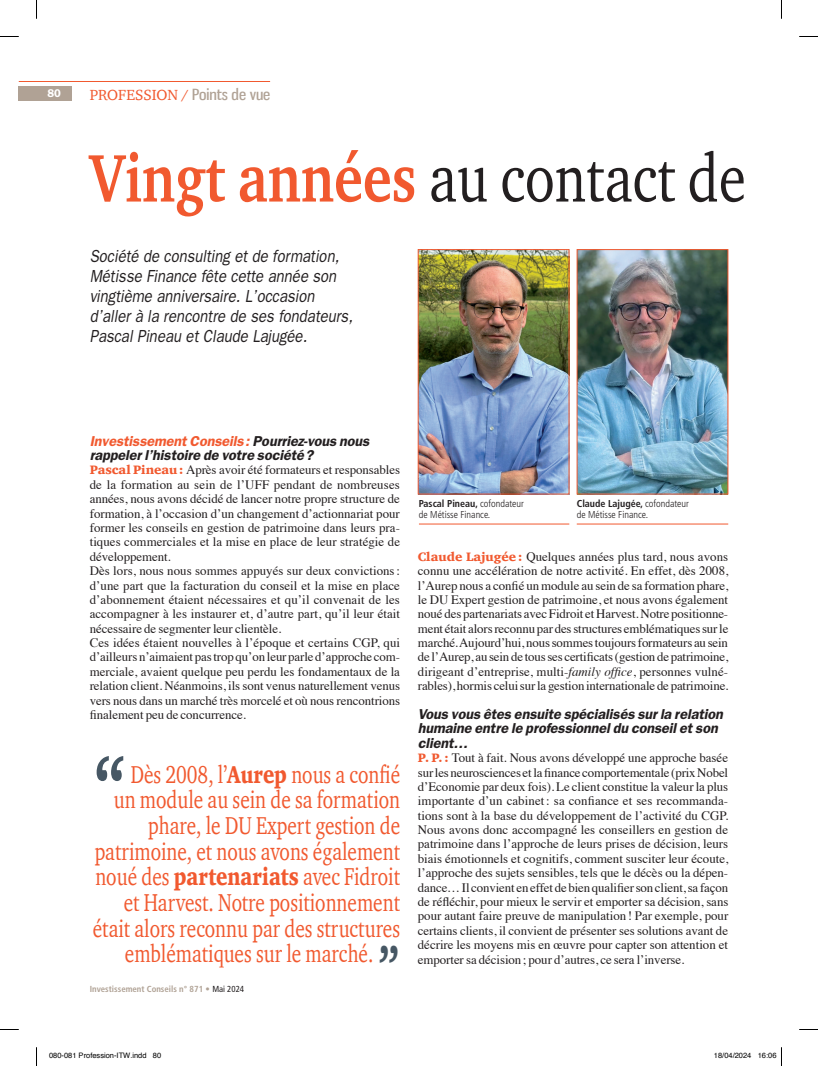
<style>
.page{position:relative;width:818px;height:1066px;background:#fff}
.page>*{position:absolute;margin:0;border:0;box-sizing:border-box;transform-origin:0 0}
.t1{font:900 75px "ITC Charter Com";color:#465764;scale:.77 1}
.t2{font:700 68.75px "ITC Charter Com";color:#f1592f;scale:.8 1}
.t3{font:25px/25.6px "ITC Charter Com";color:#f1592f;text-align:right;scale:.77 1}
.t4{font:italic 17.5px/20px "Franklin Gothic";color:#231f20;scale:.85 1}
.t5{font:15px "ITC Charter Com";color:#f1592f}
.t6{font:italic 600 14.38px/14.4px "Franklin Gothic";letter-spacing:-.005em;color:#231f20}
.t7{font:12.88px/14.4px "Times";color:#231f20;text-align:justify}
.t8{font:600 11.25px "Franklin Gothic";color:#fff}
.t9{font:300 condensed 10px/11.2px "Frutiger";color:#231f20}
.t10{font:700 condensed 8.75px "Frutiger";color:#b0a295}
.t11{font:7.5px "Helvetica";color:#000}
.s1{font-family:"Gnuolane Free";color:#b0a295}
.s2{font-weight:400;color:#231f20}
.s3{color:#f1592f}
.s4{font-family:"ITC Charter Com";font-weight:900;font-size:12.5px;color:#f1592f}
.s5{font-weight:900}
.s6{font-weight:900;font-size:50px;color:#465764}
.s7{font-weight:700}
.s8{font-style:italic}
</style>
<div class="page">
<div style="left:19px;top:86px;width:53px;height:14px;background:#b0a295"></div>
<hr style="left:19px;top:81px;width:251px;height:1px;background:#f1592f">
<img style="left:419px;top:251px;width:148px;height:241px">
<div style="left:417px;top:249px;width:152px;height:245px;border:1px solid #f1592f"></div>
<hr style="left:418px;top:523px;width:151px;height:1px;background:#f1592f">
<img style="left:578px;top:251px;width:147px;height:241px">
<hr style="left:576px;top:523px;width:151px;height:1px;background:#f1592f">
<svg style="left:0;top:36px;width:19px;height:1px"></svg>
<svg style="left:799px;top:36px;width:18px;height:1px"></svg>
<svg style="left:36px;top:0;width:1px;height:19px"></svg>
<svg style="left:36px;top:1047px;width:1px;height:18px"></svg>
<p class="t8" style="left:47px;top:86px;width:15px">80</p>
<p class="t5" style="left:90px;top:86px;width:182px">PROFESSION / <span class="s1">Points de vue</span></p>
<h2 class="t2" style="left:90px;top:135px;width:821px">Vingt années <span class="s2">au contact de</span></h2>
<h3 class="t4" style="left:90px;top:245px;width:311px">Société de consulting et de formation, Métisse Finance fête cette année son vingtième anniversaire. L’occasion d’aller à la rencontre de ses fondateurs, Pascal Pineau et Claude Lajugée.</h3>
<p class="t6" style="left:90px;top:433px;width:281px"><span class="s3">Investissement Conseils:</span> Pourriez-vous nous rappeler l’histoire de votre société?</p>
<p class="t7" style="left:90px;top:461px;width:312px;text-align:left"><span class="s4">Pascal Pineau:</span> Après avoir été formateurs et responsables de la formation au sein de l’UFF pendant de nombreuses années, nous avons décidé de lancer notre propre structure de formation, à l’occasion d’un changement d’actionnariat pour former les conseils en gestion de patrimoine dans leurs pra&shy;tiques commerciales et la mise en place de leur stratégie de développement.<br>Dès lors, nous nous sommes appuyés sur deux convictions: d’une part que la facturation du conseil et la mise en place d’abonnement étaient nécessaires et qu’il convenait de les accompagner à les instaurer et, d’autre part, qu’il leur était nécessaire de segmenter leur clientèle.<br>Ces idées étaient nouvelles à l’époque et certains CGP, qui d’ailleurs n’aimaient pas trop qu’on leur parle d’approche com&shy;merciale, avaient quelque peu perdu les fondamentaux de la relation client. Néanmoins, ils sont venus naturellement venus vers nous dans un marché très morcelé et où nous rencontrions finalement peu de concurrence.</p>
<h1 class="t1" style="left:93px;top:736px;width:45px">“</h1>
<p class="t3" style="left:93px;top:760px;width:400px">Dès 2008, l’<span class="s5">Aurep</span> nous a confié<br>un module au sein de sa formation phare, le DU Expert gestion de patrimoine, et nous avons également noué des <span class="s5">partenariats</span> avec Fidroit et Harvest. Notre positionnement était alors reconnu par des structures emblématiques sur le marché. <span class="s6">”</span></p>
<p class="t10" style="left:90px;top:983px;width:156px">Investissement Conseils n° 871 • <span class="s2">Mai 2024</span></p>
<p class="t9" style="left:418px;top:498px;width:106px"><span class="s7">Pascal Pineau,</span> cofondateur de Métisse Finance.</p>
<p class="t9" style="left:576px;top:498px;width:114px"><span class="s7">Claude Lajugée,</span> cofondateur de Métisse Finance.</p>
<p class="t7" style="left:417px;top:548px;width:312px"><span class="s4">Claude Lajugée:</span> Quelques années plus tard, nous avons connu une accélération de notre activité. En effet, dès 2008, l’Aurep nous a confié un module au sein de sa formation phare, le DU Expert gestion de patrimoine, et nous avons également noué des partenariats avec Fidroit et Harvest. Notre positionne&shy;ment était alors reconnu par des structures emblématiques sur le marché. Aujourd’hui, nous sommes toujours formateurs au sein de l’Aurep, au sein de tous ses certificats (gestion de patrimoine, dirigeant d’entreprise, multi-<span class="s8">family office</span>, personnes vulné&shy;rables), hormis celui sur la gestion internationale de patrimoine.</p>
<p class="t6" style="left:417px;top:706px;width:306px">Vous vous êtes ensuite spécialisés sur la relation humaine entre le professionnel du conseil et son client…</p>
<p class="t7" style="left:417px;top:749px;width:312px"><span class="s4">P. P.:</span> Tout à fait. Nous avons développé une approche basée sur les neurosciences et la finance comportementale (prix Nobel d’Economie par deux fois). Le client constitue la valeur la plus importante d’un cabinet: sa confiance et ses recommanda&shy;tions sont à la base du développement de l’activité du CGP.<br>Nous avons donc accompagné les conseillers en gestion de patrimoine dans l’approche de leurs prises de décision, leurs biais émotionnels et cognitifs, comment susciter leur écoute, l’approche des sujets sensibles, tels que le décès ou la dépen&shy;dance… Il convient en effet de bien qualifier son client, sa façon de réfléchir, pour mieux le servir et emporter sa décision, sans pour autant faire preuve de manipulation! Par exemple, pour certains clients, il convient de présenter ses solutions avant de décrire les moyens mis en œuvre pour capter son attention et emporter sa décision; pour d’autres, ce sera l’inverse.</p>
<p class="t11" style="left:49px;top:1049px;width:114px">080-081 Profession-ITW.indd 80</p>
<p class="t11" style="left:713px;top:1049px;width:64px">18/04/2024 16:06</p>
</div>
